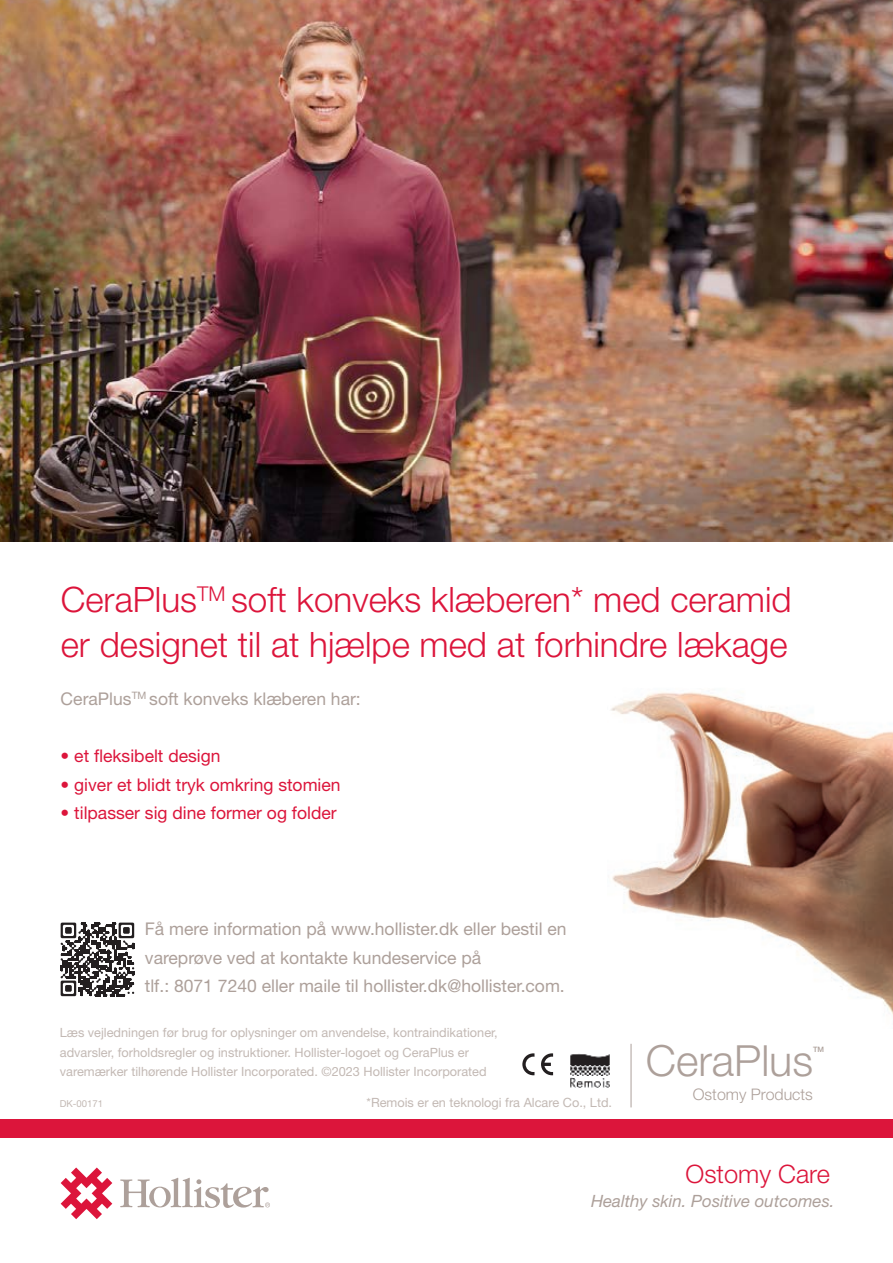
<style>
.page{position:relative;width:893px;height:1263px;background:#fff}
.page>*{position:absolute;margin:0;border:0;box-sizing:border-box;transform-origin:0 0}
.t1{font:300 43.05px "Helvetica Neue LT Std";color:#ada09a}
.t2{font:300 35.1px/44.5px "Helvetica Neue LT Std";color:#dc153b}
.t3{font:300 25.35px "Helvetica Neue LT Std";color:#dc153b}
.t4{font:17.55px/28.7px "Helvetica Neue LT Std";color:#ada09a}
.t5{font:17.55px "Helvetica Neue LT Std";color:#dc153b}
.t6{font:italic 16.95px "Helvetica Neue LT Std";color:#ada09a}
.t7{font:300 15.9px "Helvetica Neue LT Std";color:#ada09a}
.t8{font:12.75px/19px "Helvetica Neue LT Std";color:#c3b9b4}
.t9{font:9.6px "Helvetica Neue LT Std";color:#c3b9b4}
.t10{font:500 7.5px "Helvetica Neue LT Std";color:#ada09a}
.s1{font-weight:300}
</style>
<div class="page">
<img style="left:0;top:0;width:893px;height:542px">
<svg style="left:61px;top:1167px;width:51px;height:52px"></svg>
<svg style="left:120px;top:1178px;width:150px;height:30px"></svg>
<div style="left:0;top:1119px;width:893px;height:18px;background:#dc153b"></div>
<img style="left:570px;top:1054px;width:40px;height:34px">
<hr style="left:631px;top:1044px;width:1px;height:63px;background:#ada09a">
<svg style="left:541px;top:1053px;width:12px;height:22px"></svg>
<svg style="left:522px;top:1053px;width:12px;height:22px"></svg>
<svg style="left:61px;top:922px;width:73px;height:74px"></svg>
<img style="left:611px;top:692px;width:282px;height:323px">
<h2 class="t2" style="left:61px;top:577px;width:732px">CeraPlus<sup>TM</sup> soft konveks klæberen* med ceramid er designet til at hjælpe med at forhindre lækage</h2>
<h3 class="t4" style="left:61px;top:684px;width:302px">CeraPlus<sup>TM</sup> soft konveks klæberen har:</h3>
<h3 class="t5" style="left:61px;top:745px;width:161px"><span class="s1">•</span> et fleksibelt design</h3>
<h3 class="t5" style="left:61px;top:774px;width:281px"><span class="s1">•</span> giver et blidt tryk omkring stomien</h3>
<h3 class="t5" style="left:61px;top:802px;width:278px"><span class="s1">•</span> tilpasser sig dine former og folder</h3>
<h3 class="t4" style="left:145px;top:914px;width:423px">Få mere information på www.hollister.dk eller bestil en vareprøve ved at kontakte kundeservice på<br>tlf.: 8071 7240 eller maile til hollister.dk@hollister.com.</h3>
<p class="t8" style="left:60px;top:1023px;width:439px">Læs vejledningen før brug for oplysninger om anvendelse, kontraindikationer, advarsler, forholdsregler og instruktioner. Hollister-logoet og CeraPlus er varemærker tilhørende Hollister Incorporated. ©2023 Hollister Incorporated</p>
<p class="t8" style="left:367px;top:1093px;width:247px">*Remois er en teknologi fra Alcare Co., Ltd.</p>
<p class="t9" style="left:60px;top:1098px;width:45px">DK-00171</p>
<h1 class="t1" style="left:646px;top:1034px;width:169px">CeraPlus</h1>
<p class="t10" style="left:813px;top:1045px;width:13px">TM</p>
<p class="t7" style="left:693px;top:1085px;width:122px">Ostomy Products</p>
<h3 class="t3" style="left:686px;top:1159px;width:146px">Ostomy Care</h3>
<h3 class="t6" style="left:591px;top:1191px;width:245px">Healthy skin. Positive outcomes.</h3>
</div>
